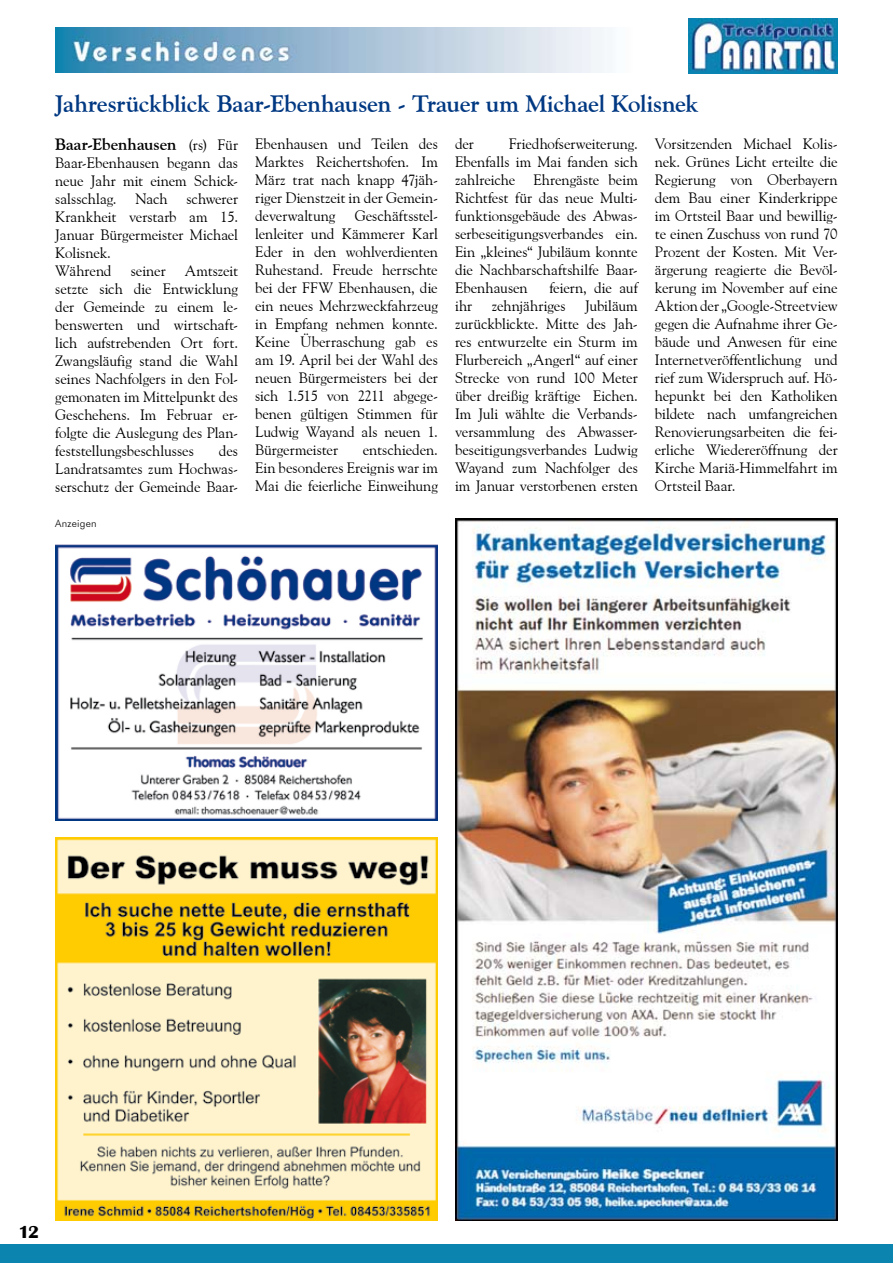
<style>
.page{position:relative;width:893px;height:1263px;background:#fff}
.page>*{position:absolute;margin:0;border:0;box-sizing:border-box;transform-origin:0 0}
.t1{font:700 24px "Goudy Old Style BT";letter-spacing:-.01em;color:#003882}
.t2{font:700 18px "Britannic";color:#000}
.t3{font:700 16.5px "Goudy Old Style BT";color:#000}
.t4{font:15px/18px "Goudy Old Style BT";letter-spacing:-.005em;color:#000;text-align:justify}
.t5{font:300 10.5px "Futura BT";letter-spacing:.02em;color:#000}
.s1{font-weight:400;font-size:15px}
</style>
<div class="page">
<div style="left:0;top:1243px;width:893px;height:20px;background:#0b84af"></div>
<img style="left:689px;top:19px;width:149px;height:54px">
<img style="left:55px;top:28px;width:557px;height:45px">
<img style="left:455px;top:519px;width:383px;height:701px">
<img style="left:55px;top:838px;width:383px;height:382px">
<img style="left:55px;top:544px;width:383px;height:277px">
<h1 class="t1" style="left:55px;top:89px;width:645px">Jahresrückblick Baar-Ebenhausen - Trauer um Michael Kolisnek</h1>
<p class="t3" style="left:55px;top:134px;width:184px">Baar-Ebenhausen <span class="s1">(rs) Für</span></p>
<p class="t4" style="left:55px;top:154px;width:184px">Baar-Ebenhausen begann das neue Jahr mit einem Schick&shy;salsschlag.</p>
<p class="t4" style="left:55px;top:190px;width:184px;text-align:left;text-indent:131px">schwerer<br>Krankheit verstarb am 15.<br>Januar Bürgermeister Michael<br>Kolisnek.<br>Während</p>
<p class="t4" style="left:135px;top:190px;width:34px">Nach</p>
<p class="t4" style="left:55px;top:262px;width:184px;text-indent:130px">Amtszeit setzte sich die Entwicklung der Gemeinde zu einem le&shy;benswerten und wirtschaft&shy;lich aufstrebenden Ort fort.<br>Zwangsläufig stand die Wahl seines Nachfolgers in den Fol&shy;gemonaten im Mittelpunkt des Geschehens. Im Februar er&shy;folgte die Auslegung des Plan&shy;feststellungsbeschlusses</p>
<p class="t4" style="left:131px;top:262px;width:37px">seiner</p>
<p class="t4" style="left:55px;top:442px;width:184px;text-indent:164px">des Landratsamtes zum Hochwas&shy;serschutz der Gemeinde Baar-</p>
<p class="t5" style="left:55px;top:517px;width:43px">Anzeigen</p>
<p class="t4" style="left:255px;top:134px;width:184px">Ebenhausen und Teilen des Marktes Reichertshofen. Im März trat nach knapp 47jäh&shy;riger Dienstzeit in der Gemein&shy;deverwaltung</p>
<p class="t4" style="left:255px;top:206px;width:184px;text-indent:100px">Geschäftsstel&shy;lenleiter und Kämmerer Karl Eder in den wohlverdienten Ruhestand. Freude herrschte bei der FFW Ebenhausen, die ein neues Mehrzweckfahrzeug in Empfang nehmen konnte.<br>Keine Überraschung gab es am 19. April bei der Wahl des neuen Bürgermeisters bei der sich 1.515 von 2211 abgege&shy;benen gültigen Stimmen für Ludwig Wayand als neuen 1.<br>Bürgermeister</p>
<p class="t4" style="left:255px;top:440px;width:184px;text-indent:108px">entschieden.<br>Ein besonderes Ereignis war im Mai die feierliche Einweihung</p>
<p class="t4" style="left:455px;top:134px;width:184px;text-indent:54px">Friedhofserweiterung.<br>Ebenfalls im Mai fanden sich zahlreiche Ehrengäste beim Richtfest für das neue Multi&shy;funktionsgebäude des Abwas&shy;serbeseitigungsverbandes ein.<br>Ein „kleines“ Jubiläum konnte die Nachbarschaftshilfe Baar-Ebenhausen</p>
<p class="t4" style="left:455px;top:134px;width:21px">der</p>
<p class="t4" style="left:549px;top:278px;width:90px">feiern, die auf</p>
<p class="t4" style="left:455px;top:296px;width:184px;text-indent:130px">Jubiläum zurückblickte. Mitte des Jah&shy;res entwurzelte ein Sturm im Flurbereich „Angerl“ auf einer Strecke von rund 100 Meter über dreißig kräftige Eichen.<br>Im Juli wählte die Verbands&shy;versammlung des Abwasser&shy;beseitigungsverbandes Ludwig Wayand zum Nachfolger des im Januar verstorbenen ersten</p>
<p class="t4" style="left:455px;top:296px;width:19px">ihr</p>
<p class="t4" style="left:492px;top:296px;width:75px">zehnjähriges</p>
<p class="t4" style="left:655px;top:134px;width:184px">Vorsitzenden Michael Kolis&shy;nek. Grünes Licht erteilte die Regierung von Oberbayern dem Bau einer Kinderkrippe im Ortsteil Baar und bewillig&shy;te einen Zuschuss von rund 70<br>Prozent der Kosten. Mit Ver&shy;ärgerung reagierte die Bevöl&shy;kerung im November auf eine Aktion der „Google-Streetview gegen die Aufnahme ihrer Ge&shy;bäude und Anwesen für eine Internetveröffentlichung und rief zum Widerspruch auf. Hö&shy;hepunkt bei den Katholiken bildete nach umfangreichen Renovierungsarbeiten die fei&shy;erliche Wiedereröffnung der Kirche Mariä-Himmelfahrt im Ortsteil Baar.</p>
<p class="t2" style="left:19px;top:1222px;width:10px">12</p>
</div>
